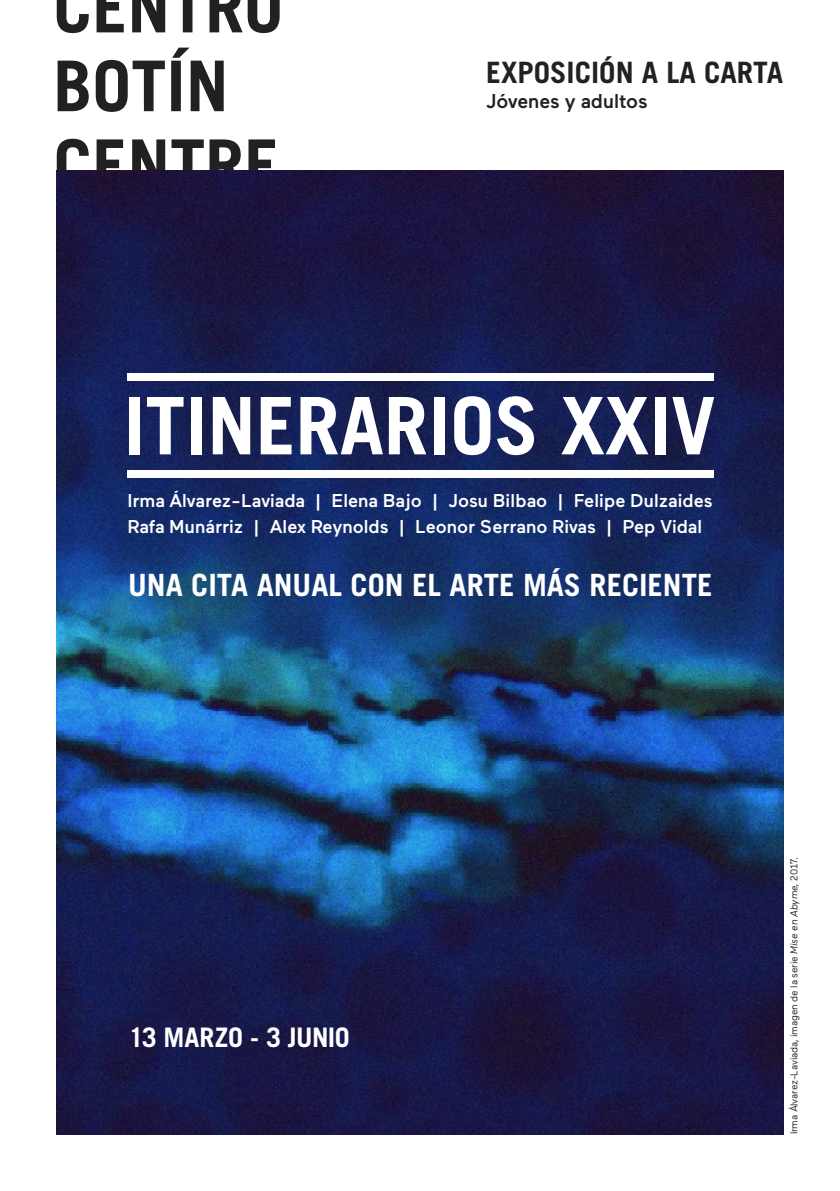
<style>
.page{position:relative;width:840px;height:1191px;background:#fff}
.page>*{position:absolute;margin:0;border:0;box-sizing:border-box;transform-origin:0 0}
.t1{font:700 79.4px "Trade Gothic LT Std";color:#fff}
.t2{font:700 30.6px "Trade Gothic LT Std";color:#fff}
.t3{font:700 29.4px "Trade Gothic LT Std";color:#222121}
.t4{font:700 27px "Trade Gothic LT Std";letter-spacing:-.015em;color:#fff}
.t5{font:500 20px "Maax";color:#222121}
.t6{font:500 18.6px/26.8px "Maax";color:#fff}
.t7{font:10px "Maax";letter-spacing:-.02em;color:#222121}
.s1{font-style:italic}
</style>
<div class="page">
<svg style="left:57px;top:0;width:222px;height:170px"></svg>
<img style="left:57px;top:170px;width:725px;height:964px">
<div style="left:127px;top:373px;width:586px;height:8px;background:#fff"></div>
<div style="left:127px;top:470px;width:586px;height:7px;background:#fff"></div>
<h3 class="t3" style="left:486px;top:55px;width:298px">EXPOSICIÓN A LA CARTA</h3>
<p class="t5" style="left:486px;top:90px;width:163px">Jóvenes y adultos</p>
<h1 class="t1" style="left:123px;top:377px;width:593px">ITINERARIOS XXIV</h1>
<p class="t6" style="left:127px;top:487px;width:586px">Irma Álvarez-Laviada | Elena Bajo | Josu Bilbao | Felipe Dulzaides<br>Rafa Munárriz | Alex Reynolds | Leonor Serrano Rivas | Pep Vidal</p>
<h2 class="t2" style="left:128px;top:566px;width:585px">UNA CITA ANUAL CON EL ARTE MÁS RECIENTE</h2>
<h3 class="t4" style="left:129px;top:1021px;width:222px">13 MARZO - 3 JUNIO</h3>
<p class="t7" style="left:788px;top:1134px;width:279px;rotate:-90deg">Irma Álvarez-Laviada, imagen de la serie <span class="s1">Mise en Abyme,</span> 2017.</p>
</div>
